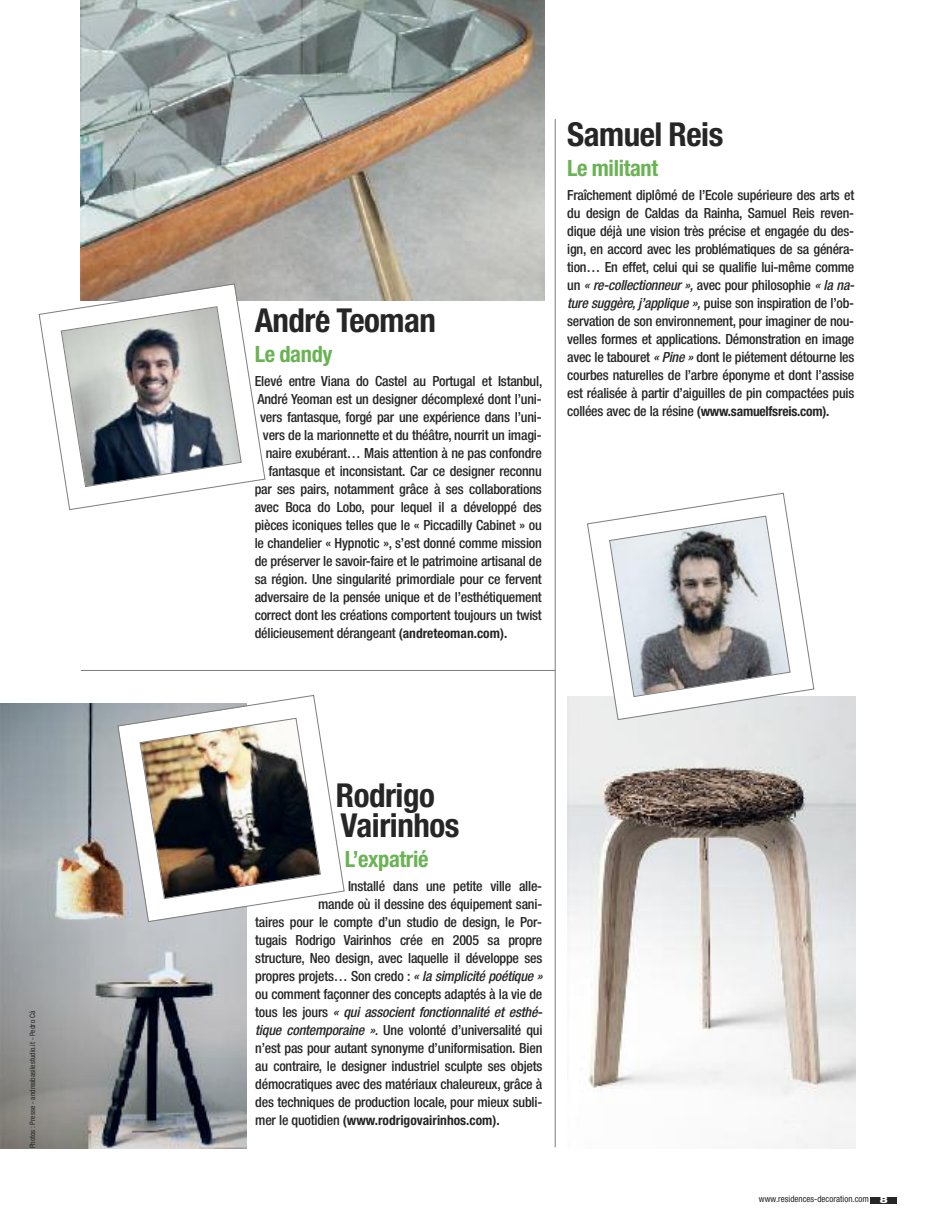
<style>
.page{position:relative;width:936px;height:1225px;background:#fff}
.page>*{position:absolute;margin:0;border:0;box-sizing:border-box;transform-origin:0 0}
.t1{font:700 condensed 33px/30px "Helvetica Neue LT Std";letter-spacing:-.015em;color:#272627}
.t2{font:700 condensed 22.5px "Helvetica Neue LT Std";letter-spacing:-.015em;color:#6ab354}
.t3{font:500 condensed 13.95px/18px "Helvetica Neue LT Std";letter-spacing:-.015em;color:#272627}
.t4{font:700 condensed 13.5px "Helvetica Neue LT Std";letter-spacing:-.02em;color:#272627}
.t5{font:700 condensed 13.5px "Helvetica Neue LT Std";color:#272627}
.t6{font:condensed 9px "Helvetica Neue LT Std";color:#272627}
.t7{font:condensed 7.5px "Helvetica Neue LT Std";color:#272627}
.s1{font-family:"Baskerville";font-weight:600;font-stretch:normal}
.s2{font-weight:700;font-size:13.5px}
.s3{font-style:italic}
.s4{font-weight:500;font-size:13.95px}
.s5{font-weight:800;font-stretch:expanded;color:#fff}
</style>
<div class="page">
<img style="left:568px;top:696px;width:287px;height:452px">
<div style="left:870px;top:1196px;width:27px;height:7px;background:#272627"></div>
<img style="left:0;top:703px;width:246px;height:445px">
<hr style="left:555px;top:119px;width:1px;height:1028px;background:#7d7d7d">
<svg style="left:586px;top:492px;width:228px;height:228px"></svg>
<svg style="left:608px;top:515px;width:182px;height:182px"></svg>
<hr style="left:81px;top:670px;width:474px;height:1px;background:#7d7d7d">
<svg style="left:117px;top:695px;width:228px;height:227px"></svg>
<img style="left:139px;top:717px;width:182px;height:182px">
<img style="left:81px;top:0;width:463px;height:300px">
<svg style="left:38px;top:283px;width:228px;height:227px"></svg>
<svg style="left:60px;top:306px;width:182px;height:181px"></svg>
<p class="t7" style="left:30px;top:1148px;width:139px;rotate:-90deg">Photos : Presse - andreabasilestudio.it - Pedro Cá</p>
<h1 class="t1" style="left:255px;top:308px;width:183px">Andre<span class="s1">́</span>Teoman</h1>
<h2 class="t2" style="left:255px;top:346px;width:79px">Le dandy</h2>
<p class="t3" style="left:255px;top:373px;width:289px">Elevé entre Viana do Castel au Portugal et Istanbul,</p>
<p class="t3" style="left:257px;top:391px;width:286px">André Yeoman est un designer décomplexé dont l’uni-</p>
<p class="t3" style="left:260px;top:409px;width:283px">vers fantasque, forgé par une expérience dans l’uni-</p>
<p class="t3" style="left:263px;top:427px;width:280px">vers de la marionnette et du théâtre, nourrit un imagi-</p>
<p class="t3" style="left:266px;top:445px;width:277px">naire exubérant… Mais attention à ne pas confondre</p>
<p class="t3" style="left:268px;top:463px;width:275px">fantasque et inconsistant. Car ce designer reconnu</p>
<p class="t3" style="left:255px;top:481px;width:289px">par ses pairs, notamment grâce à ses collaborations</p>
<p class="t3" style="left:255px;top:499px;width:289px">avec Boca do Lobo, pour lequel il a développé des</p>
<p class="t3" style="left:255px;top:517px;width:289px">pièces iconiques telles que le « Piccadilly Cabinet » ou</p>
<p class="t3" style="left:255px;top:535px;width:289px">le chandelier « Hypnotic », s’est donné comme mission</p>
<p class="t3" style="left:255px;top:553px;width:289px">de préserver le savoir-faire et le patrimoine artisanal de</p>
<p class="t3" style="left:255px;top:571px;width:289px">sa région. Une singularité primordiale pour ce fervent</p>
<p class="t3" style="left:255px;top:589px;width:289px">adversaire de la pensée unique et de l’esthétiquement</p>
<p class="t3" style="left:255px;top:607px;width:289px">correct dont les créations comportent toujours un twist</p>
<p class="t3" style="left:255px;top:625px;width:254px">délicieusement dérangeant <span class="s2">(andreteoman.com).</span></p>
<h1 class="t1" style="left:567px;top:122px;width:158px">Samuel Reis</h1>
<h2 class="t2" style="left:567px;top:160px;width:92px">Le militant</h2>
<p class="t3" style="left:567px;top:187px;width:289px">Fraîchement diplômé de l’Ecole supérieure des arts et du design de Caldas da Rainha, Samuel Reis reven&shy;dique déjà une vision très précise et engagée du des&shy;ign, en accord avec les problématiques de sa généra&shy;tion… En effet, celui qui se qualifie lui-même comme un <span class="s3">« re-collectionneur »,</span> avec pour philosophie <span class="s3">« la na&shy;ture suggère, j’applique »,</span> puise son inspiration de l’ob&shy;servation de son environnement, pour imaginer de nou&shy;velles formes et applications. Démonstration en image avec le tabouret <span class="s3">« Pine »</span> dont le piétement détourne les courbes naturelles de l’arbre éponyme et dont l’assise est réalisée à partir d’aiguilles de pin compactées puis</p>
<p class="t4" style="left:567px;top:407px;width:264px"><span class="s4">collées avec de la résine</span> (www.samuelfsreis.com).</p>
<h1 class="t1" style="left:336px;top:782px;width:125px">Rodrigo<br>Vairinhos</h1>
<h2 class="t2" style="left:345px;top:850px;width:85px">L’expatrié</h2>
<p class="t3" style="left:255px;top:877px;width:289px;text-align:right">Installé dans une petite ville alle-<br>mande où il dessine des équipement sani-<br>taires pour le compte d’un studio de design, le Por&shy;tugais Rodrigo Vairinhos crée en 2005 sa propre structure, Neo design, avec laquelle il développe ses propres projets… Son credo : <span class="s3">« la simplicité poétique » </span>ou comment façonner des concepts adaptés à la vie de tous les jours <span class="s3">« qui associent fonctionnalité et esthé&shy;tique contemporaine ».</span> Une volonté d’universalité qui n’est pas pour autant synonyme d’uniformisation. Bien au contraire, le designer industriel sculpte ses objets démocratiques avec des matériaux chaleureux, grâce à des techniques de production locale, pour mieux subli-</p>
<p class="t5" style="left:255px;top:1115px;width:246px"><span class="s4">mer le quotidien</span> (www.rodrigovairinhos.com).</p>
<p class="t6" style="left:758px;top:1195px;width:130px">www.residences-decoration.com <span class="s5">8</span></p>
</div>
